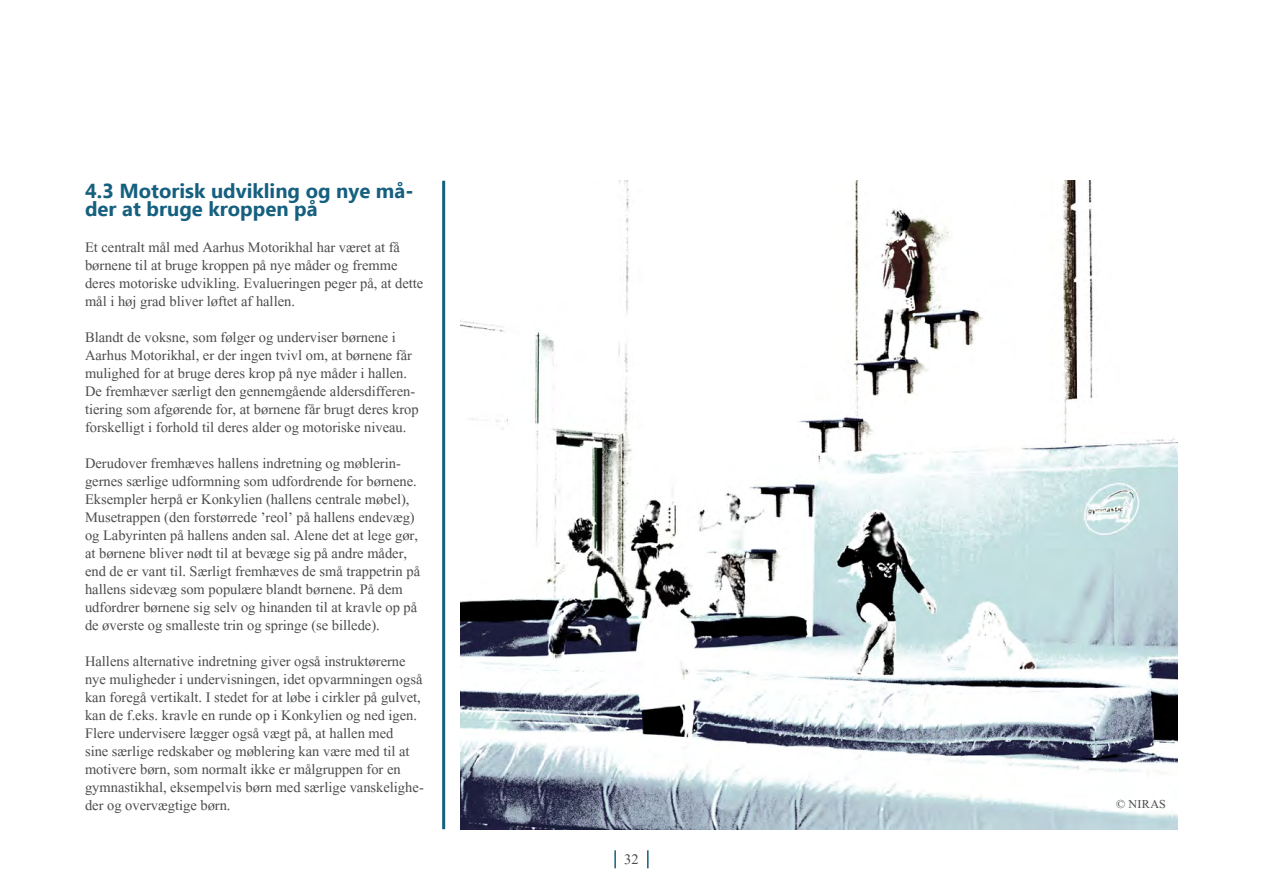
<style>
.page{position:relative;width:1263px;height:893px;background:#fff}
.page>*{position:absolute;margin:0;border:0;box-sizing:border-box;transform-origin:0 0}
.Overskrift{font:700 20.25px/18px "Ebrima";color:#155f7f}
.Brødtekst{font:18px/18px "Aparajita";color:#4b4c4d}
.billedkredit_sort{font:15px "Aparajita";letter-spacing:.02em;color:#4b4c4d}
</style>
<div class="page">
<svg style="left:614px;top:850px;width:2px;height:18px"></svg>
<svg style="left:647px;top:850px;width:2px;height:18px"></svg>
<hr style="left:442px;top:181px;width:3px;height:648px;background:#155f7f">
<img style="left:461px;top:181px;width:717px;height:648px">
<p class="Overskrift" style="left:85px;top:183px;width:330px">4.3 Motorisk udvikling og nye må&shy;der at bruge kroppen på</p>
<p class="Brødtekst" style="left:85px;top:240px;width:340px">Et centralt mål med Aarhus Motorikhal har været at få børnene til at bruge kroppen på nye måder og fremme deres motoriske udvikling. Evalueringen peger på, at dette mål i høj grad bliver løftet af hallen.</p>
<p class="Brødtekst" style="left:85px;top:330px;width:335px">Blandt de voksne, som følger og underviser børnene i Aarhus Motorikhal, er der ingen tvivl om, at børnene får mulighed for at bruge deres krop på nye måder i hallen.<br>De fremhæver særligt den gennemgående aldersdifferen&shy;tiering som afgørende for, at børnene får brugt deres krop forskelligt i forhold til deres alder og motoriske niveau.</p>
<p class="Brødtekst" style="left:85px;top:456px;width:337px">Derudover fremhæves hallens indretning og møblerin&shy;gernes særlige udformning som udfordrende for børnene.<br>Eksempler herpå er Konkylien (hallens centrale møbel), Musetrappen (den forstørrede ’reol’ på hallens endevæg) og Labyrinten på hallens anden sal. Alene det at lege gør, at børnene bliver nødt til at bevæge sig på andre måder, end de er vant til. Særligt fremhæves de små trappetrin på hallens sidevæg som populære blandt børnene. På dem udfordrer børnene sig selv og hinanden til at kravle op på de øverste og smalleste trin og springe (se billede).</p>
<p class="Brødtekst" style="left:85px;top:654px;width:340px">Hallens alternative indretning giver også instruktørerne nye muligheder i undervisningen, idet opvarmningen også kan foregå vertikalt. I stedet for at løbe i cirkler på gulvet, kan de f.eks. kravle en runde op i Konkylien og ned igen.<br>Flere undervisere lægger også vægt på, at hallen med<br>sine særlige redskaber og møblering kan være med til at motivere børn, som normalt ikke er målgruppen for en gymnastikhal, eksempelvis børn med særlige vanskelighe&shy;der og overvægtige børn.</p>
<p class="Brødtekst" style="left:624px;top:852px;width:16px">32</p>
<p class="billedkredit_sort" style="left:1116px;top:797px;width:51px">© NIRAS</p>
</div>
